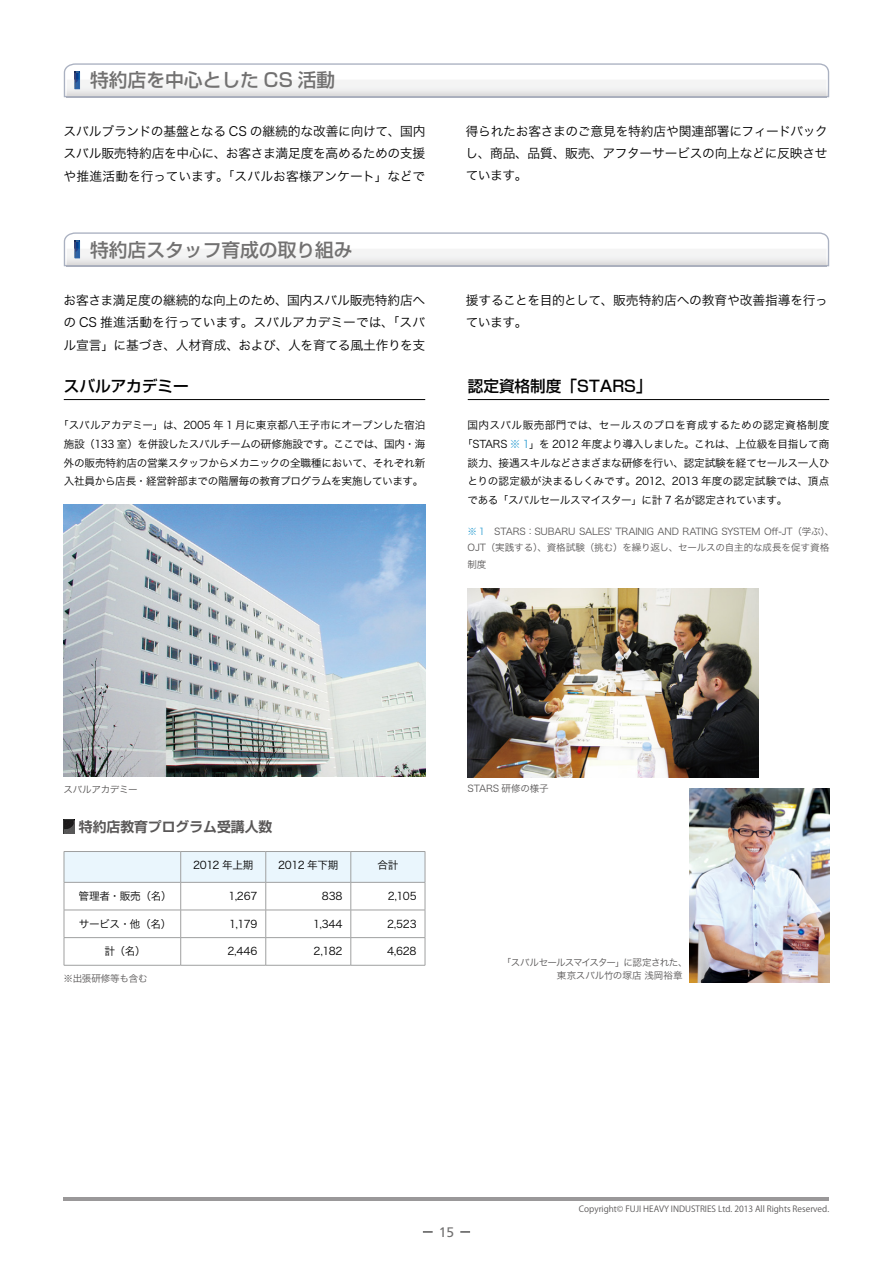
<style>
.page{position:relative;width:893px;height:1263px;background:#fff}
.page>*{position:absolute;margin:0;border:0;box-sizing:border-box;transform-origin:0 0}
.t1{font:500 18.75px "Shin Go Pro";color:#727171}
.t2{font:500 15.6px "Shin Go Pro";color:#000}
.t3{font:700 13.8px "Shin Go Pro De";color:#595757}
.t4{font:13.8px "Frutiger";color:#727171}
.t5{font:12.75px/22.4px "Hira Kaku Pro W3";letter-spacing:-.015em;color:#000;text-align:justify}
.t6{font:10.65px/18.6px "Hira Kaku Pro W3";letter-spacing:-.02em;color:#000;text-align:center}
.t7{font:10.65px "Hira Kaku Pro W3";letter-spacing:.005em;color:#000}
.t8{font:10.65px "Hira Kaku Pro W3";letter-spacing:.035em;color:#000}
.t9{font:10.65px "Hira Kaku Pro W3";letter-spacing:-.04em;color:#000}
.t10{font:9.6px/16.8px "Hira Kaku Pro W3";letter-spacing:-.02em;color:#595757}
.t11{font:9.6px/12.8px "Hira Kaku Pro W3";letter-spacing:-.045em;color:#595757}
.t12{font:8.55px "Koz Go Pro";color:#595757}
.s1{color:#34a1d3}
</style>
<div class="page">
<hr style="left:64px;top:1198px;width:765px;height:3px;background:#9a9899">
<svg style="left:64px;top:63px;width:765px;height:34px"></svg>
<svg style="left:64px;top:232px;width:765px;height:34px"></svg>
<svg style="left:64px;top:820px;width:10px;height:13px"></svg>
<hr style="left:64px;top:399px;width:361px;height:1px;background:#000">
<hr style="left:468px;top:399px;width:361px;height:1px;background:#000">
<svg style="left:64px;top:851px;width:362px;height:114px"></svg>
<hr style="left:64px;top:965px;width:117px;height:1px;background:#9fa0a0">
<hr style="left:181px;top:965px;width:85px;height:1px;background:#9fa0a0">
<hr style="left:266px;top:965px;width:85px;height:1px;background:#9fa0a0">
<hr style="left:351px;top:965px;width:74px;height:1px;background:#9fa0a0">
<img style="left:468px;top:589px;width:291px;height:188px">
<img style="left:64px;top:505px;width:361px;height:271px">
<img style="left:690px;top:788px;width:139px;height:195px">
<h1 class="t1" style="left:90px;top:65px;width:247px">特約店を中心とした CS 活動</h1>
<p class="t5" style="left:64px;top:119px;width:363px">スバルブランドの基盤となる CS の継続的な改善に向けて、国内スバル販売特約店を中心に、お客さま満足度を高めるための支援や推進活動を行っています。「スバルお客様アンケート」などで</p>
<h1 class="t1" style="left:90px;top:234px;width:264px">特約店スタッフ育成の取り組み</h1>
<p class="t5" style="left:64px;top:288px;width:363px">お客さま満足度の継続的な向上のため、国内スバル販売特約店への CS 推進活動を行っています。スバルアカデミーでは、「スバル宣言」に基づき、人材育成、および、人を育てる風土作りを支</p>
<p class="t5" style="left:465px;top:119px;width:364px">得られたお客さまのご意見を特約店や関連部署にフィードバックし、商品、品質、販売、アフターサービスの向上などに反映させています。</p>
<p class="t5" style="left:466px;top:288px;width:364px">援することを目的として、販売特約店への教育や改善指導を行っています。</p>
<h2 class="t2" style="left:64px;top:373px;width:127px">スバルアカデミー</h2>
<h2 class="t2" style="left:468px;top:373px;width:186px">認定資格制度「STARS」</h2>
<p class="t6" style="left:58px;top:415px;width:369px">「スバルアカデミー」は、2005 年 1 月に東京都八王子市にオープンした宿泊施設（133 室）を併設したスバルチームの研修施設です。ここでは、国内・海外の販売特約店の営業スタッフからメカニックの全職種において、それぞれ新入社員から店長・経営幹部までの階層毎の教育プログラムを実施しています。</p>
<p class="t8" style="left:468px;top:416px;width:363px">国内スバル販売部門では、セールスのプロを育成するための認定資格制度</p>
<p class="t6" style="left:462px;top:434px;width:369px">「STARS <span class="s1">※ 1</span>」を 2012 年度より導入しました。これは、上位級を目指して商</p>
<p class="t6" style="left:468px;top:452px;width:363px">談力、接遇スキルなどさまざまな研修を行い、認定試験を経てセールス一人ひ</p>
<p class="t7" style="left:467px;top:472px;width:363px">とりの認定級が決まるしくみです。2012、2013 年度の認定試験では、頂点</p>
<p class="t9" style="left:468px;top:490px;width:321px">である「スバルセールスマイスター」に計 7 名が認定されています。</p>
<p class="t10" style="left:468px;top:522px;width:368px"><span class="s1">※ 1</span>　STARS：SUBARU SALES' TRAINIG AND RATING SYSTEM Off-JT（学ぶ）、<br>OJT（実践する）、資格試験（挑む）を繰り返し、セールスの自主的な成長を促す資格制度</p>
<p class="t10" style="left:64px;top:780px;width:76px">スバルアカデミー</p>
<p class="t10" style="left:468px;top:779px;width:82px">STARS 研修の様子</p>
<p class="t3" style="left:79px;top:815px;width:195px">特約店教育プログラム受講人数</p>
<p class="t6" style="left:193px;top:855px;width:62px">2012 年上期</p>
<p class="t6" style="left:278px;top:855px;width:62px">2012 年下期</p>
<p class="t6" style="left:377px;top:855px;width:23px">合計</p>
<p class="t6" style="left:79px;top:886px;width:95px">管理者・販売（名）</p>
<p class="t6" style="left:228px;top:886px;width:30px">1,267</p>
<p class="t6" style="left:322px;top:886px;width:22px">838</p>
<p class="t6" style="left:388px;top:886px;width:30px">2,105</p>
<p class="t6" style="left:79px;top:914px;width:94px">サービス・他（名）</p>
<p class="t6" style="left:229px;top:914px;width:30px">1,179</p>
<p class="t6" style="left:313px;top:914px;width:31px">1,344</p>
<p class="t6" style="left:387px;top:914px;width:31px">2,523</p>
<p class="t6" style="left:104px;top:941px;width:43px">計（名）</p>
<p class="t6" style="left:228px;top:941px;width:31px">2,446</p>
<p class="t6" style="left:314px;top:941px;width:30px">2,182</p>
<p class="t6" style="left:387px;top:941px;width:31px">4,628</p>
<p class="t10" style="left:64px;top:969px;width:86px">※出張研修等も含む</p>
<p class="t11" style="left:557px;top:956px;width:132px;text-indent:-55px">「スバルセールスマイスター」に認定された、東京スバル竹の塚店 浅岡裕章</p>
<p class="t4" style="left:439px;top:1224px;width:17px">15</p>
<p class="t12" style="left:579px;top:1203px;width:252px">Copyright© FUJI HEAVY INDUSTRIES Ltd. 2013 All Rights Reserved.</p>
</div>
